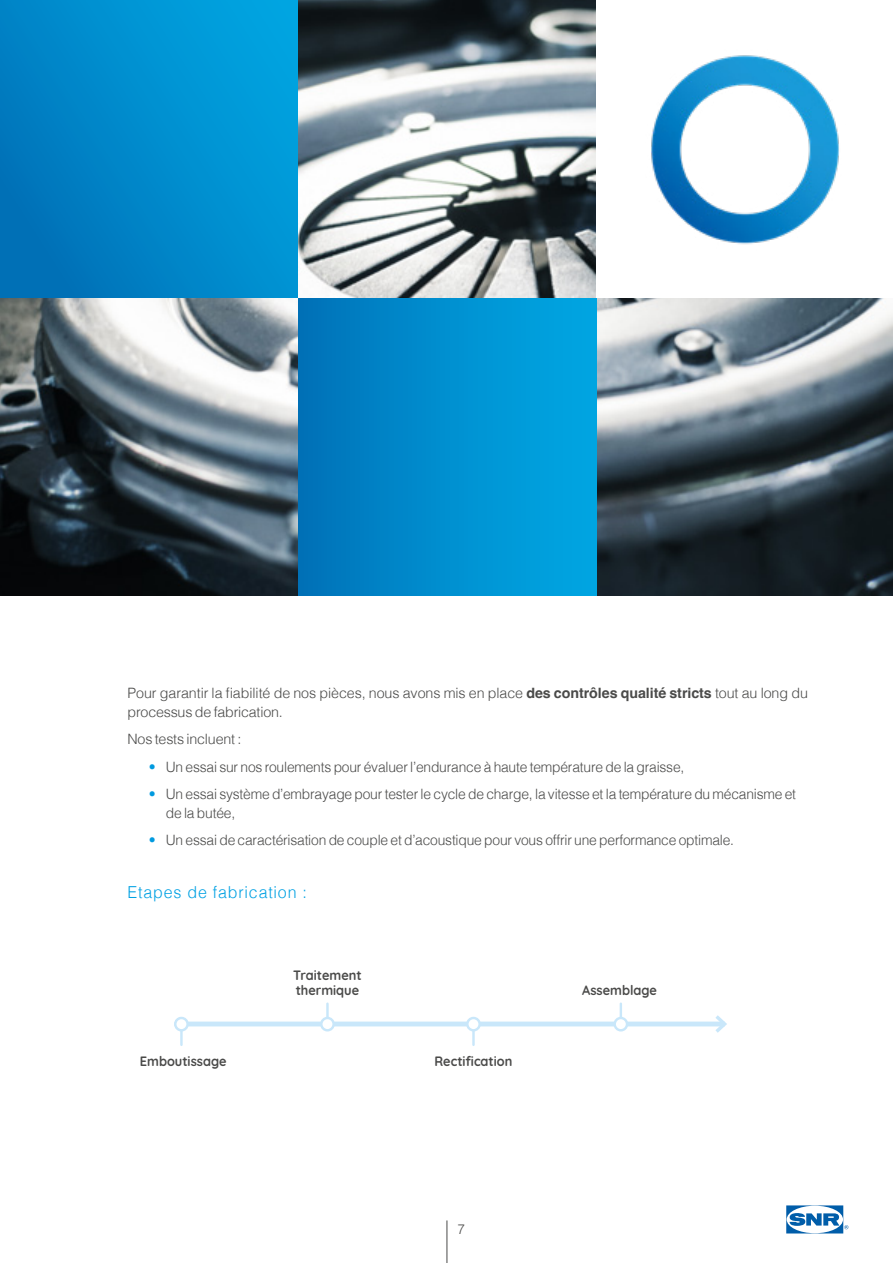
<style>
.page{position:relative;width:893px;height:1263px;background:#fff}
.page>*{position:absolute;margin:0;border:0;box-sizing:border-box;transform-origin:0 0}
.t1{font:300 16.5px "Helvetica";letter-spacing:.05em;color:#00a1e3}
.t2{font:300 14.25px/18.8px "Helvetica";letter-spacing:-.015em;color:#4a4a49}
.t3{font:700 13.5px/15px "Quicksand";color:#4a4a49;scale:.95 1}
.t4{font:300 13.5px "Helvetica";color:#4a4a49}
.s1{font-weight:700}
.s2{color:#009adf}
</style>
<div class="page">
<div style="left:181px;top:1021px;width:544px;height:5px;background:#c9e7fa"></div>
<div style="left:174px;top:1017px;width:14px;height:14px;background:#d7ecfa;border-radius:50%"></div>
<svg style="left:712px;top:1015px;width:15px;height:18px"></svg>
<hr style="left:180px;top:1030px;width:3px;height:15px;background:#c9e7fa">
<div style="left:175px;top:1018px;width:13px;height:12px;background:#fff;border-radius:50%"></div>
<div style="left:174px;top:1017px;width:15px;height:14px;border:2px solid #c9e7fa;border-radius:50%"></div>
<hr style="left:326px;top:1004px;width:3px;height:14px;background:#c9e7fa">
<div style="left:321px;top:1018px;width:13px;height:12px;background:#fff;border-radius:50%"></div>
<div style="left:320px;top:1017px;width:15px;height:14px;border:2px solid #c9e7fa;border-radius:50%"></div>
<hr style="left:472px;top:1030px;width:3px;height:15px;background:#c9e7fa">
<div style="left:467px;top:1018px;width:13px;height:12px;background:#fff;border-radius:50%"></div>
<div style="left:466px;top:1017px;width:15px;height:14px;border:2px solid #c9e7fa;border-radius:50%"></div>
<svg style="left:620px;top:1004px;width:2px;height:13px"></svg>
<div style="left:615px;top:1018px;width:12px;height:12px;background:#fff;border-radius:50%"></div>
<div style="left:613px;top:1017px;width:15px;height:14px;border:2px solid #c9e7fa;border-radius:50%"></div>
<img style="left:0;top:0;width:893px;height:596px">
<div style="left:0;top:0;width:298px;height:298px;background:linear-gradient(to right,#0076bb,#009fdd)"></div>
<img style="left:596px;top:0;width:297px;height:298px">
<div style="left:299px;top:298px;width:297px;height:298px;background:linear-gradient(to right,#0073b9,#00a9e4)"></div>
<hr style="left:446px;top:1220px;width:1px;height:43px;background:#4a4a49">
<svg style="left:786px;top:1205px;width:62px;height:28px"></svg>
<p class="t2" style="left:128px;top:683px;width:682px">Pour garantir la fiabilité de nos pièces, nous avons mis en place <span class="s1">des contrôles qualité stricts</span> tout au long du processus de fabrication.</p>
<p class="t2" style="left:128px;top:729px;width:115px">Nos tests incluent :</p>
<p class="t2" style="left:149px;top:756px;width:537px"><span class="s2">•</span> Un essai sur nos roulements pour évaluer l’endurance à haute température de la graisse,</p>
<p class="t2" style="left:166px;top:783px;width:632px;text-indent:-17px"><span class="s2">•</span> Un essai système d’embrayage pour tester le cycle de charge, la vitesse et la température du mécanisme et de la butée,</p>
<p class="t2" style="left:149px;top:829px;width:587px"><span class="s2">•</span> Un essai de caractérisation de couple et d’acoustique pour vous offrir une performance optimale.</p>
<p class="t1" style="left:128px;top:878px;width:181px">Etapes de fabrication :</p>
<p class="t3" style="left:140px;top:1052px;width:93px">Emboutissage</p>
<p class="t3" style="left:293px;top:967px;width:74px">Traitement thermique</p>
<p class="t3" style="left:435px;top:1052px;width:83px">Rectification</p>
<p class="t4" style="left:458px;top:1218px;width:9px">7</p>
<p class="t3" style="left:582px;top:982px;width:80px">Assemblage</p>
</div>
